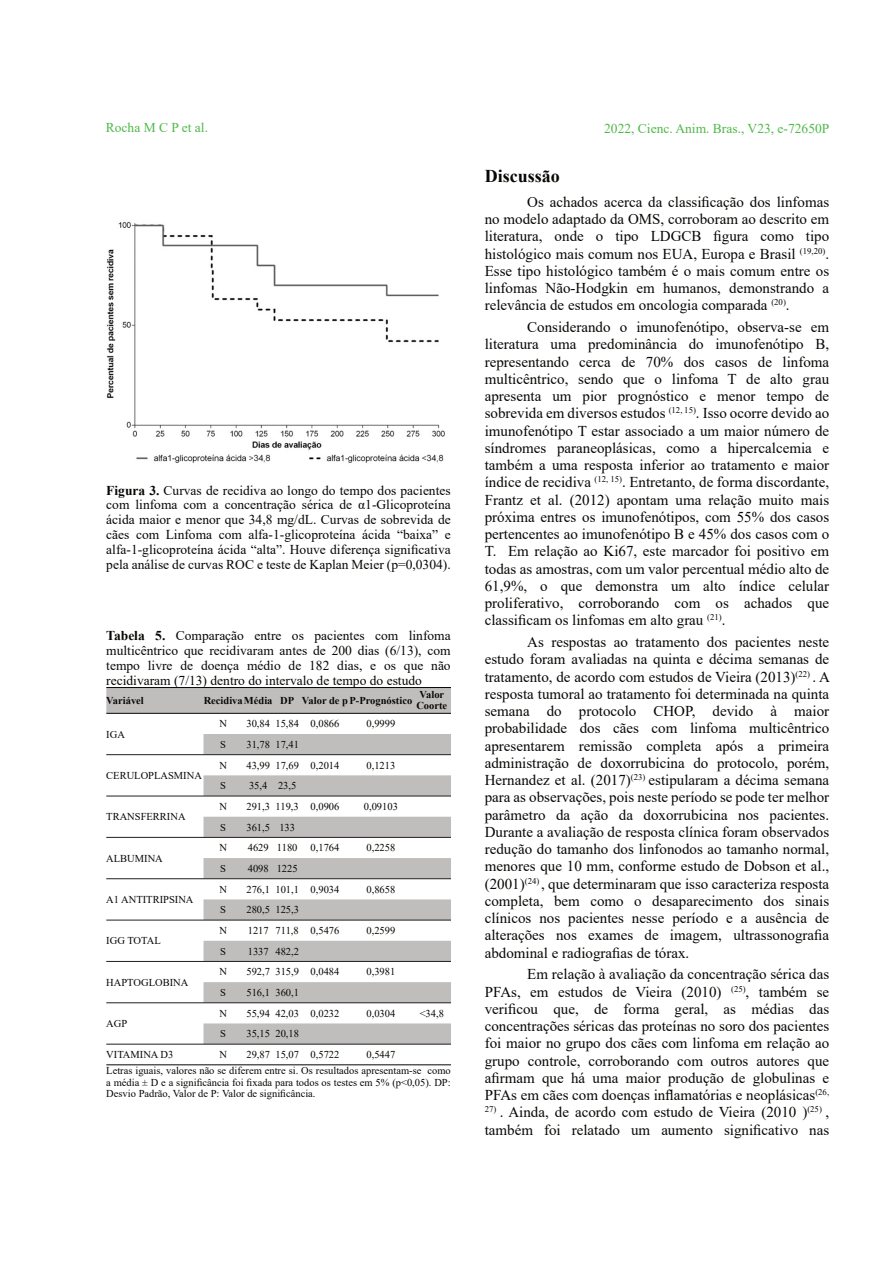
<style>
.page{position:relative;width:893px;height:1263px;background:#fff}
.page>*{position:absolute;margin:0;border:0;box-sizing:border-box;transform-origin:0 0}
.t1{font:700 18px "Times New Roman";color:#080704}
.t2{font:15px/17.2px "Times New Roman";color:#080704;text-align:justify}
.t3{font:13.5px/14.9px "Times New Roman";color:#080704;text-align:justify}
.t4{font:13.5px "Times New Roman";color:#4fb848}
.t5{font:10.5px/11.6px "Times New Roman";color:#080704;text-align:justify}
.t6{font:700 10.5px/10.9px "Times New Roman";color:#080704;text-align:center}
.s1{font-weight:700}
</style>
<div class="page">
<svg style="left:106px;top:688px;width:345px;height:356px"></svg>
<hr style="left:106px;top:687px;width:345px;height:1px;background:#080704">
<hr style="left:106px;top:713px;width:345px;height:1px;background:#080704">
<hr style="left:106px;top:1064px;width:345px;height:1px;background:#080704">
<hr style="left:106px;top:754px;width:345px;height:1px;background:#231f20">
<hr style="left:106px;top:796px;width:345px;height:1px;background:#231f20">
<hr style="left:106px;top:837px;width:345px;height:1px;background:#231f20">
<hr style="left:106px;top:878px;width:345px;height:1px;background:#231f20">
<hr style="left:106px;top:920px;width:345px;height:1px;background:#231f20">
<hr style="left:106px;top:961px;width:345px;height:1px;background:#231f20">
<hr style="left:106px;top:1002px;width:345px;height:1px;background:#231f20">
<hr style="left:106px;top:1044px;width:345px;height:1px;background:#231f20">
<img style="left:106px;top:221px;width:339px;height:242px">
<p class="t4" style="left:106px;top:122px;width:104px">Rocha M C P et al.</p>
<p class="t4" style="left:604px;top:124px;width:227px">2022, Cienc. Anim. Bras., V23, e-72650P</p>
<p class="t3" style="left:106px;top:484px;width:346px"><span class="s1">Figura 3.</span> Curvas de recidiva ao longo do tempo dos pacientes com linfoma com a concentração sérica de α1-Glicoproteína ácida maior e menor que 34,8 mg/dL. Curvas de sobrevida de cães com Linfoma com alfa-1-glicoproteína ácida “baixa” e alfa-1-glicoproteína ácida “alta”. Houve diferença significativa pela análise de curvas ROC e teste de Kaplan Meier (p=0,0304).</p>
<p class="t3" style="left:106px;top:629px;width:346px"><span class="s1">Tabela 5.</span> Comparação entre os pacientes com linfoma multicêntrico que recidivaram antes de 200 dias (6/13), com tempo livre de doença médio de 182 dias, e os que não recidivaram (7/13) dentro do intervalo de tempo do estudo</p>
<p class="t6" style="left:106px;top:696px;width:39px">Variável</p>
<p class="t6" style="left:204px;top:696px;width:210px">RecidivaMédia DP Valor de pP-Prognóstico</p>
<p class="t6" style="left:416px;top:690px;width:32px">Valor<br>Coorte</p>
<p class="t5" style="left:106px;top:729px;width:20px">IGA</p>
<p class="t5" style="left:219px;top:719px;width:9px">N</p>
<p class="t5" style="left:246px;top:719px;width:95px">30,84 15,84 0,0866</p>
<p class="t5" style="left:366px;top:719px;width:30px">0,9999</p>
<p class="t5" style="left:220px;top:740px;width:7px">S</p>
<p class="t5" style="left:246px;top:740px;width:54px">31,78 17,41</p>
<p class="t5" style="left:106px;top:771px;width:97px">CERULOPLASMINA</p>
<p class="t5" style="left:106px;top:812px;width:81px">TRANSFERRINA</p>
<p class="t5" style="left:106px;top:853px;width:58px">ALBUMINA</p>
<p class="t5" style="left:106px;top:895px;width:89px">A1 ANTITRIPSINA</p>
<p class="t5" style="left:106px;top:936px;width:56px">IGG TOTAL</p>
<p class="t5" style="left:106px;top:977px;width:84px">HAPTOGLOBINA</p>
<p class="t5" style="left:106px;top:1019px;width:23px">AGP</p>
<p class="t5" style="left:219px;top:760px;width:9px">N</p>
<p class="t5" style="left:246px;top:760px;width:95px">43,99 17,69 0,2014</p>
<p class="t5" style="left:366px;top:760px;width:30px">0,1213</p>
<p class="t5" style="left:220px;top:781px;width:7px">S</p>
<p class="t5" style="left:249px;top:781px;width:49px">35,4 23,5</p>
<p class="t5" style="left:219px;top:802px;width:9px">N</p>
<p class="t5" style="left:246px;top:802px;width:95px">291,3 119,3 0,0906</p>
<p class="t5" style="left:364px;top:802px;width:36px">0,09103</p>
<p class="t5" style="left:220px;top:822px;width:7px">S</p>
<p class="t5" style="left:246px;top:822px;width:50px">361,5 133</p>
<p class="t5" style="left:219px;top:843px;width:9px">N</p>
<p class="t5" style="left:248px;top:843px;width:93px">4629 1180 0,1764</p>
<p class="t5" style="left:366px;top:843px;width:30px">0,2258</p>
<p class="t5" style="left:220px;top:864px;width:7px">S</p>
<p class="t5" style="left:248px;top:864px;width:51px">4098 1225</p>
<p class="t5" style="left:219px;top:884px;width:9px">N</p>
<p class="t5" style="left:246px;top:884px;width:95px">276,1 101,1 0,9034</p>
<p class="t5" style="left:366px;top:884px;width:30px">0,8658</p>
<p class="t5" style="left:220px;top:905px;width:7px">S</p>
<p class="t5" style="left:246px;top:905px;width:54px">280,5 125,3</p>
<p class="t5" style="left:219px;top:926px;width:9px">N</p>
<p class="t5" style="left:248px;top:926px;width:93px">1217 711,8 0,5476</p>
<p class="t5" style="left:366px;top:926px;width:30px">0,2599</p>
<p class="t5" style="left:220px;top:946px;width:7px">S</p>
<p class="t5" style="left:248px;top:946px;width:53px">1337 482,2</p>
<p class="t5" style="left:219px;top:967px;width:9px">N</p>
<p class="t5" style="left:246px;top:967px;width:95px">592,7 315,9 0,0484</p>
<p class="t5" style="left:366px;top:967px;width:30px">0,3981</p>
<p class="t5" style="left:220px;top:988px;width:7px">S</p>
<p class="t5" style="left:246px;top:988px;width:54px">516,1 360,1</p>
<p class="t5" style="left:219px;top:1008px;width:9px">N</p>
<p class="t5" style="left:246px;top:1008px;width:95px">55,94 42,03 0,0232</p>
<p class="t5" style="left:366px;top:1008px;width:30px">0,0304</p>
<p class="t5" style="left:420px;top:1008px;width:26px">&lt;34,8</p>
<p class="t5" style="left:220px;top:1029px;width:7px">S</p>
<p class="t5" style="left:246px;top:1029px;width:54px">35,15 20,18</p>
<p class="t5" style="left:106px;top:1050px;width:69px">VITAMINA D3</p>
<p class="t5" style="left:219px;top:1050px;width:9px">N</p>
<p class="t5" style="left:246px;top:1050px;width:95px">29,87 15,07 0,5722</p>
<p class="t5" style="left:366px;top:1050px;width:30px">0,5447</p>
<p class="t5" style="left:106px;top:1066px;width:346px">Letras iguais, valores não se diferem entre si. Os resultados apresentam-se como a média ± D e a significância foi fixada para todos os testes em 5% (p&lt;0,05). DP:<br>Desvio Padrão, Valor de P: Valor de significância.</p>
<p class="t1" style="left:485px;top:170px;width:77px">Discussão</p>
<p class="t2" style="left:485px;top:195px;width:346px;text-indent:43px">Os achados acerca da classificação dos linfomas no modelo adaptado da OMS, corroboram ao descrito em literatura, onde o tipo LDGCB figura como tipo histológico mais comum nos EUA, Europa e Brasil <sup>(19,20)</sup>.<br>Esse tipo histológico também é o mais comum entre os linfomas Não-Hodgkin em humanos, demonstrando a relevância de estudos em oncologia comparada <sup>(20)</sup>.</p>
<p class="t2" style="left:485px;top:320px;width:346px;text-indent:43px">Considerando o imunofenótipo, observa-se em literatura uma predominância do imunofenótipo B, representando cerca de 70% dos casos de linfoma multicêntrico, sendo que o linfoma T de alto grau apresenta um pior prognóstico e menor tempo de sobrevida em diversos estudos <sup>(12,</sup> <sup>15)</sup>. Isso ocorre devido ao imunofenótipo T estar associado a um maior número de síndromes paraneoplásicas, como a hipercalcemia e também a uma resposta inferior ao tratamento e maior índice de recidiva <sup>(12,</sup> <sup>15)</sup>. Entretanto, de forma discordante, Frantz et al. (2012) apontam uma relação muito mais próxima entres os imunofenótipos, com 55% dos casos pertencentes ao imunofenótipo B e 45% dos casos com o T. Em relação ao Ki67, este marcador foi positivo em todas as amostras, com um valor percentual médio alto de 61,9%, o que demonstra um alto índice celular proliferativo, corroborando com os achados que classificam os linfomas em alto grau <sup>(21)</sup>.</p>
<p class="t2" style="left:485px;top:635px;width:347px;text-indent:43px">As respostas ao tratamento dos pacientes neste estudo foram avaliadas na quinta e décima semanas de tratamento, de acordo com estudos de Vieira (2013)<sup>(22)</sup> . A resposta tumoral ao tratamento foi determinada na quinta semana do protocolo CHOP, devido à maior probabilidade dos cães com linfoma multicêntrico apresentarem remissão completa após a primeira administração de doxorrubicina do protocolo, porém, Hernandez et al. (2017)<sup>(23)</sup> estipularam a décima semana para as observações, pois neste período se pode ter melhor parâmetro da ação da doxorrubicina nos pacientes.<br>Durante a avaliação de resposta clínica foram observados redução do tamanho dos linfonodos ao tamanho normal, menores que 10 mm, conforme estudo de Dobson et al., (2001)<sup>(24)</sup> , que determinaram que isso caracteriza resposta completa, bem como o desaparecimento dos sinais clínicos nos pacientes nesse período e a ausência de alterações nos exames de imagem, ultrassonografia abdominal e radiografias de tórax.</p>
<p class="t2" style="left:485px;top:967px;width:346px;text-indent:43px">Em relação à avaliação da concentração sérica das PFAs, em estudos de Vieira (2010) <sup>(25)</sup>, também se verificou que, de forma geral, as médias das concentrações séricas das proteínas no soro dos pacientes foi maior no grupo dos cães com linfoma em relação ao grupo controle, corroborando com outros autores que afirmam que há uma maior produção de globulinas e PFAs em cães com doenças inflamatórias e neoplásicas<sup>(26,</sup></p>
<p class="t2" style="left:485px;top:1105px;width:346px"><sup>27)</sup> . Ainda, de acordo com estudo de Vieira (2010 )<sup>(25)</sup> , também foi relatado um aumento significativo nas</p>
</div>
